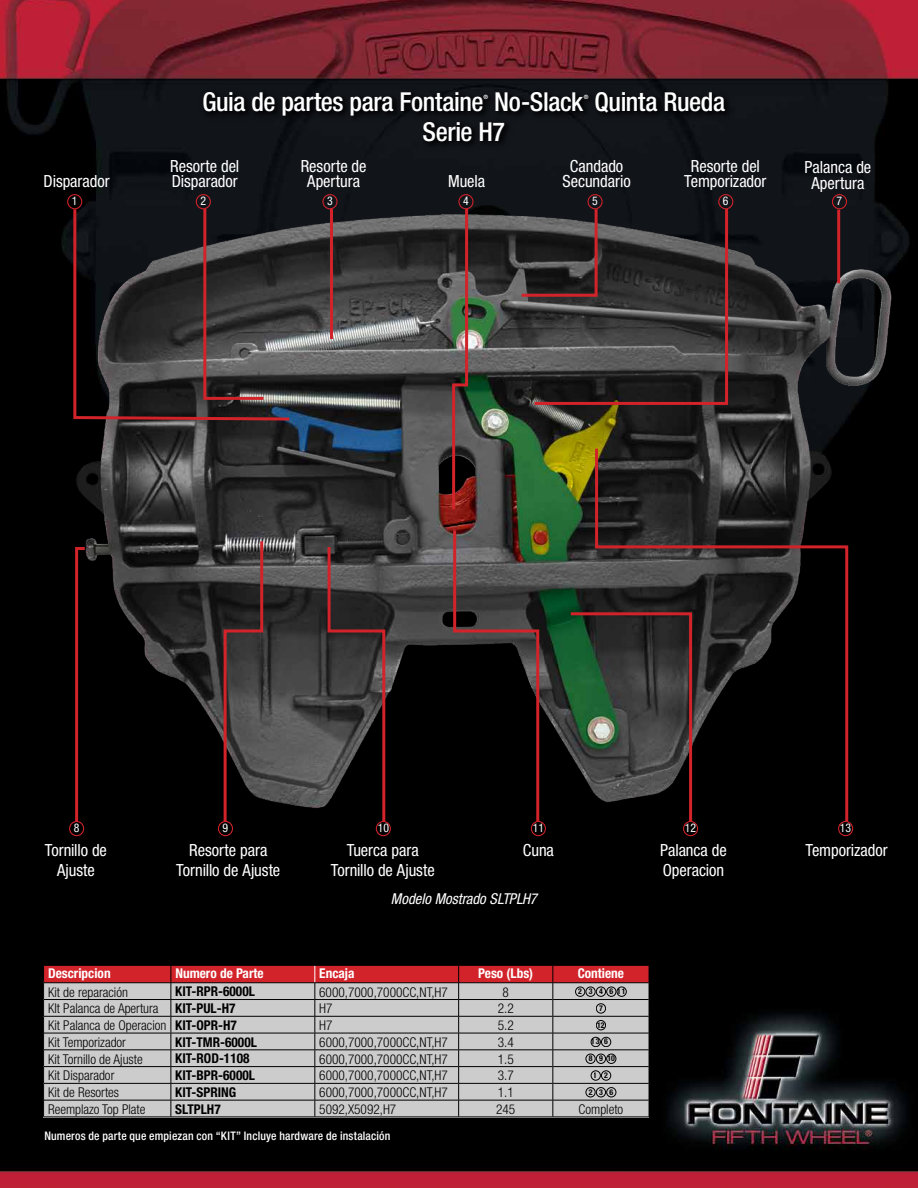
<style>
.page{position:relative;width:918px;height:1188px;background:#fff}
.page>*{position:absolute;margin:0;border:0;box-sizing:border-box;transform-origin:0 0}
.t1{font:500 condensed 26.1px "Helvetica Neue";letter-spacing:-.015em;color:#fff}
.t2{font:condensed 16.8px/15.9px "Helvetica Neue";letter-spacing:-.005em;color:#fff;text-align:center}
.t3{font:italic condensed 15px "Helvetica Neue";color:#fff}
.t4{font:300 condensed 13.5px "Helvetica Neue";color:#000}
.t5{font:700 condensed 13.5px "Helvetica Neue";color:#000}
.t6{font:700 condensed 13.5px "Helvetica Neue";color:#fff}
.t7{font:condensed 12px "Helvetica Neue";color:#fff}
.t8{font:500 condensed 11.85px "Helvetica Neue";letter-spacing:.015em;color:#fff}
.t9{font:700 condensed 7.95px "Helvetica Neue";letter-spacing:.605em;color:#000}
.t10{font:500 condensed 5.85px "Helvetica Neue";color:#fff}
.s1{font-weight:700}
</style>
<div class="page">
<img style="left:0;top:29px;width:918px;height:1130px">
<svg style="left:0;top:0;width:918px;height:9px;background:#83212f"></svg>
<svg style="left:0;top:9px;width:918px;height:20px;background:#852330"></svg>
<div style="left:0;top:1174px;width:918px;height:14px;background:#bd2036"></div>
<svg style="left:0;top:1159px;width:918px;height:15px;background:#20070b"></svg>
<img style="left:0;top:186px;width:918px;height:648px">
<svg style="left:74px;top:546px;width:14px;height:278px;background:#2e0709"></svg>
<svg style="left:222px;top:538px;width:43px;height:286px;background:#443637"></svg>
<svg style="left:72px;top:206px;width:220px;height:216px;background:#2b2729"></svg>
<svg style="left:202px;top:206px;width:64px;height:195px;background:#423839"></svg>
<hr style="left:330px;top:209px;width:3px;height:130px;background:#d2232a">
<img style="left:451px;top:206px;width:19px;height:306px">
<svg style="left:519px;top:206px;width:211px;height:200px;background:#3a3435"></svg>
<hr style="left:837px;top:210px;width:3px;height:73px;background:#d2232a">
<svg style="left:326px;top:544px;width:61px;height:280px;background:#372d2d"></svg>
<svg style="left:452px;top:527px;width:89px;height:297px;background:#251e1c"></svg>
<svg style="left:594px;top:446px;width:256px;height:378px;background:#1c1919"></svg>
<svg style="left:568px;top:611px;width:126px;height:213px;background:#313931"></svg>
<div style="left:198px;top:86px;width:537px;height:66px;background:#000;opacity:.75"></div>
<hr style="left:43px;top:1117px;width:128px;height:1px;background:#000">
<hr style="left:171px;top:1117px;width:144px;height:1px;background:#000">
<hr style="left:315px;top:1117px;width:144px;height:1px;background:#000">
<hr style="left:459px;top:1117px;width:94px;height:1px;background:#000">
<hr style="left:553px;top:1117px;width:96px;height:1px;background:#000">
<svg style="left:43px;top:965px;width:607px;height:152px;background:#bdaaab"></svg>
<div style="left:575px;top:987px;width:10px;height:10px;border:1px solid #000;border-radius:50%"></div>
<div style="left:586px;top:987px;width:9px;height:10px;border:1px solid #000;border-radius:50%"></div>
<div style="left:596px;top:987px;width:10px;height:10px;border:1px solid #000;border-radius:50%"></div>
<div style="left:607px;top:987px;width:9px;height:10px;border:1px solid #000;border-radius:50%"></div>
<div style="left:617px;top:987px;width:9px;height:10px;border:1px solid #000;border-radius:50%"></div>
<div style="left:596px;top:1004px;width:10px;height:9px;border:1px solid #000;border-radius:50%"></div>
<div style="left:596px;top:1020px;width:10px;height:10px;border:1px solid #000;border-radius:50%"></div>
<div style="left:591px;top:1037px;width:10px;height:10px;border:1px solid #000;border-radius:50%"></div>
<div style="left:601px;top:1037px;width:10px;height:10px;border:1px solid #000;border-radius:50%"></div>
<div style="left:586px;top:1054px;width:9px;height:10px;border:1px solid #000;border-radius:50%"></div>
<div style="left:596px;top:1054px;width:10px;height:10px;border:1px solid #000;border-radius:50%"></div>
<div style="left:607px;top:1054px;width:9px;height:10px;border:1px solid #000;border-radius:50%"></div>
<div style="left:591px;top:1071px;width:10px;height:9px;border:1px solid #000;border-radius:50%"></div>
<div style="left:601px;top:1071px;width:10px;height:9px;border:1px solid #000;border-radius:50%"></div>
<div style="left:586px;top:1087px;width:9px;height:10px;border:1px solid #000;border-radius:50%"></div>
<div style="left:596px;top:1087px;width:10px;height:10px;border:1px solid #000;border-radius:50%"></div>
<div style="left:607px;top:1087px;width:9px;height:10px;border:1px solid #000;border-radius:50%"></div>
<div style="left:67px;top:194px;width:15px;height:15px;border:1px solid #d2232a;border-radius:50%"></div>
<div style="left:69px;top:821px;width:15px;height:15px;border:1px solid #d2232a;border-radius:50%"></div>
<div style="left:196px;top:194px;width:15px;height:15px;border:1px solid #d2232a;border-radius:50%"></div>
<div style="left:218px;top:821px;width:15px;height:15px;border:1px solid #d2232a;border-radius:50%"></div>
<div style="left:322px;top:194px;width:16px;height:15px;border:1px solid #d2232a;border-radius:50%"></div>
<div style="left:376px;top:821px;width:15px;height:15px;border:1px solid #d2232a;border-radius:50%"></div>
<div style="left:458px;top:194px;width:16px;height:15px;border:1px solid #d2232a;border-radius:50%"></div>
<div style="left:531px;top:821px;width:15px;height:15px;border:1px solid #d2232a;border-radius:50%"></div>
<div style="left:588px;top:194px;width:15px;height:15px;border:1px solid #d2232a;border-radius:50%"></div>
<div style="left:683px;top:821px;width:15px;height:15px;border:1px solid #d2232a;border-radius:50%"></div>
<div style="left:718px;top:194px;width:15px;height:15px;border:1px solid #d2232a;border-radius:50%"></div>
<div style="left:832px;top:194px;width:15px;height:15px;border:1px solid #d2232a;border-radius:50%"></div>
<div style="left:838px;top:821px;width:15px;height:15px;border:1px solid #d2232a;border-radius:50%"></div>
<p class="t2" style="left:44px;top:173px;width:68px">Disparador</p>
<p class="t7" style="left:72px;top:194px;width:7px">1</p>
<h1 class="t1" style="left:202px;top:86px;width:524px">Guia de partes para Fontaine No-Slack Quinta Rueda</h1>
<p class="t10" style="left:484px;top:93px;width:6px">®</p>
<p class="t10" style="left:584px;top:93px;width:6px">®</p>
<h1 class="t1" style="left:422px;top:116px;width:84px">Serie H7</h1>
<p class="t2" style="left:170px;top:158px;width:71px;text-align:left">Resorte del<br>Disparador</p>
<p class="t2" style="left:562px;top:158px;width:70px">Candado<br>Secundario</p>
<p class="t2" style="left:301px;top:158px;width:67px">Resorte de<br>Apertura</p>
<p class="t2" style="left:684px;top:158px;width:84px">Resorte del<br>Temporizador</p>
<p class="t2" style="left:448px;top:173px;width:39px">Muela</p>
<p class="t2" style="left:805px;top:159px;width:68px">Palanca de<br>Apertura</p>
<p class="t7" style="left:201px;top:194px;width:7px">2</p>
<p class="t7" style="left:327px;top:194px;width:7px">3</p>
<p class="t7" style="left:463px;top:194px;width:7px">4</p>
<p class="t7" style="left:592px;top:194px;width:7px">5</p>
<p class="t7" style="left:723px;top:194px;width:7px">6</p>
<p class="t7" style="left:837px;top:194px;width:7px">7</p>
<p class="t7" style="left:74px;top:821px;width:7px">8</p>
<p class="t7" style="left:223px;top:821px;width:7px">9</p>
<p class="t7" style="left:378px;top:821px;width:13px">10</p>
<p class="t7" style="left:533px;top:821px;width:13px">11</p>
<p class="t7" style="left:685px;top:821px;width:13px">12</p>
<p class="t7" style="left:840px;top:821px;width:13px">13</p>
<p class="t2" style="left:45px;top:840px;width:64px;line-height:20.1px">Tornillo de<br>Ajuste</p>
<p class="t2" style="left:331px;top:840px;width:105px;line-height:20.1px">Tuerca para<br>Tornillo de Ajuste</p>
<p class="t2" style="left:176px;top:840px;width:105px;line-height:20.1px">Resorte para<br>Tornillo de Ajuste</p>
<p class="t2" style="left:523px;top:842px;width:33px">Cuna</p>
<p class="t3" style="left:391px;top:890px;width:148px">Modelo Mostrado SLTPLH7</p>
<p class="t6" style="left:48px;top:965px;width:64px">Descripcion</p>
<p class="t6" style="left:175px;top:965px;width:90px">Numero de Parte</p>
<p class="t6" style="left:319px;top:965px;width:37px">Encaja</p>
<p class="t6" style="left:478px;top:965px;width:56px">Peso (Lbs)</p>
<p class="t6" style="left:578px;top:965px;width:48px">Contiene</p>
<p class="t4" style="left:48px;top:984px;width:81px">Kit de reparación</p>
<p class="t5" style="left:175px;top:983px;width:81px">KIT-RPR-6000L</p>
<p class="t4" style="left:319px;top:984px;width:130px">6000,7000,7000CC,NT,H7</p>
<p class="t4" style="left:503px;top:984px;width:8px">8</p>
<p class="t9" style="left:578px;top:986px;width:49px">234611</p>
<p class="t4" style="left:48px;top:1001px;width:189px">KIt Palanca de Apertura <span class="s1">KIT-PUL-H7</span></p>
<p class="t4" style="left:319px;top:1001px;width:15px">H7</p>
<p class="t4" style="left:498px;top:1001px;width:18px">2.2</p>
<p class="t9" style="left:599px;top:1003px;width:5px">7</p>
<p class="t4" style="left:48px;top:1018px;width:191px">Kit Palanca de Operacion <span class="s1">KIT-OPR-H7</span></p>
<p class="t4" style="left:319px;top:1018px;width:15px">H7</p>
<p class="t4" style="left:498px;top:1018px;width:18px">5.2</p>
<p class="t9" style="left:597px;top:1020px;width:9px">12</p>
<p class="t4" style="left:48px;top:1034px;width:79px">Kit Temporizador</p>
<p class="t5" style="left:175px;top:1034px;width:83px">KIT-TMR-6000L</p>
<p class="t4" style="left:319px;top:1034px;width:130px">6000,7000,7000CC,NT,H7</p>
<p class="t4" style="left:498px;top:1034px;width:18px">3.4</p>
<p class="t9" style="left:592px;top:1037px;width:18px">13 6</p>
<p class="t4" style="left:48px;top:1051px;width:96px">Kit Tornillo de Ajuste</p>
<p class="t5" style="left:175px;top:1050px;width:76px">KIT-ROD-1108</p>
<p class="t4" style="left:319px;top:1051px;width:130px">6000,7000,7000CC,NT,H7</p>
<p class="t4" style="left:498px;top:1051px;width:18px">1.5</p>
<p class="t9" style="left:589px;top:1053px;width:28px">8 910</p>
<p class="t4" style="left:48px;top:1068px;width:68px">Kit Disparador</p>
<p class="t5" style="left:175px;top:1067px;width:81px">KIT-BPR-6000L</p>
<p class="t4" style="left:319px;top:1068px;width:130px">6000,7000,7000CC,NT,H7</p>
<p class="t4" style="left:498px;top:1068px;width:18px">3.7</p>
<p class="t9" style="left:594px;top:1070px;width:16px">1 2</p>
<p class="t4" style="left:48px;top:1085px;width:73px">Kit de Resortes</p>
<p class="t5" style="left:175px;top:1084px;width:62px">KIT-SPRING</p>
<p class="t4" style="left:319px;top:1085px;width:130px">6000,7000,7000CC,NT,H7</p>
<p class="t4" style="left:498px;top:1085px;width:18px">1.1</p>
<p class="t9" style="left:589px;top:1087px;width:26px">236</p>
<p class="t4" style="left:48px;top:1101px;width:99px">Reemplazo Top Plate</p>
<p class="t5" style="left:175px;top:1101px;width:47px">SLTPLH7</p>
<p class="t4" style="left:319px;top:1101px;width:79px">5092,X5092,H7</p>
<p class="t4" style="left:496px;top:1101px;width:21px">245</p>
<p class="t4" style="left:579px;top:1101px;width:46px">Completo</p>
<p class="t8" style="left:44px;top:1129px;width:347px">Numeros de parte que empiezan con “KIT” Incluye hardware de instalación</p>
<p class="t2" style="left:660px;top:840px;width:68px;line-height:20.1px;text-align:left">Palanca de<br>Operacion</p>
<p class="t2" style="left:806px;top:842px;width:84px">Temporizador</p>
</div>
